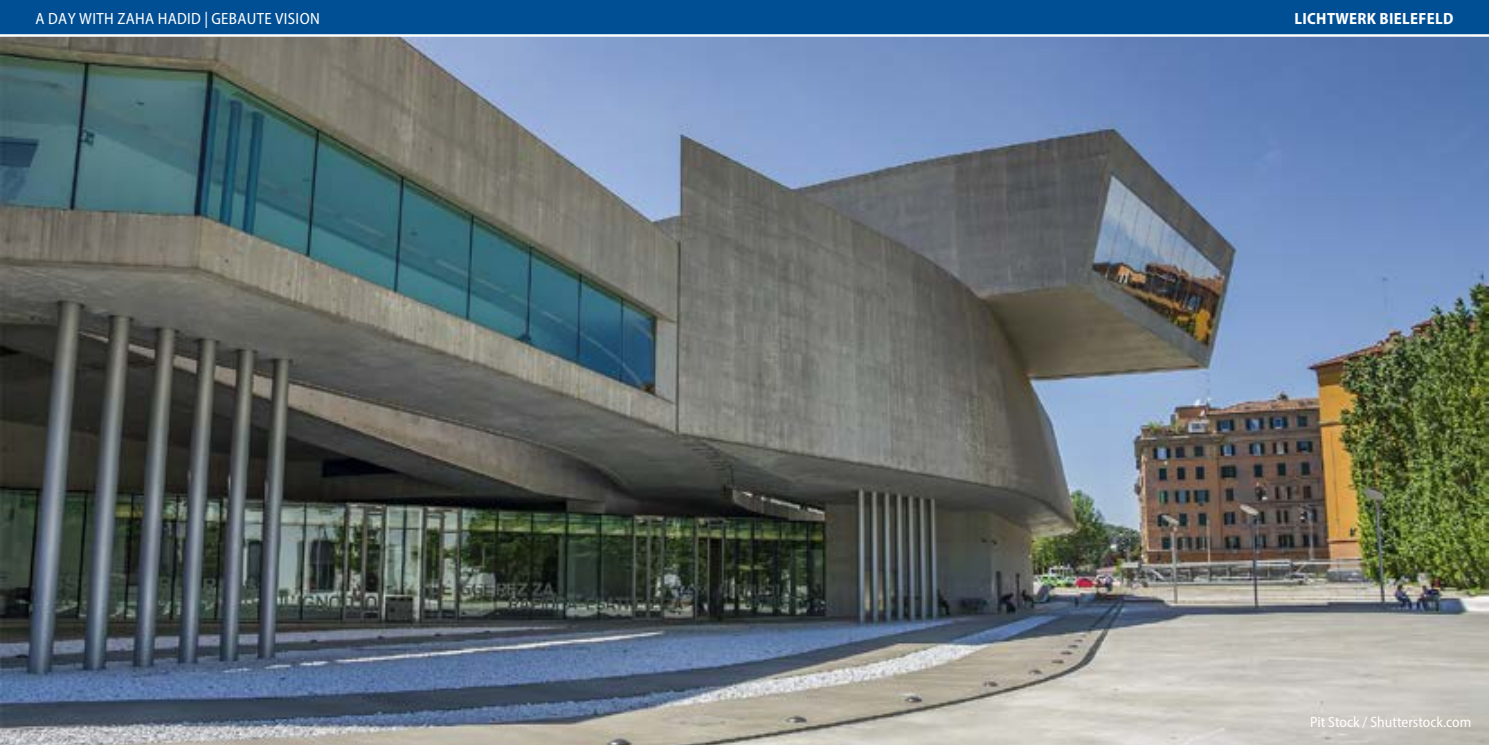
<style>
.page{position:relative;width:1489px;height:745px;background:#fff}
.page>*{position:absolute;margin:0;border:0;box-sizing:border-box;transform-origin:0 0}
.t1{font:semi-condensed 16.25px "Myriad Pro";letter-spacing:.02em;color:#fff}
.t2{font:700 semi-condensed 16.25px "Myriad Pro";letter-spacing:.02em;color:#fff}
.t3{font:semi-condensed 15px "Myriad Pro";color:#fff}
</style>
<div class="page">
<img style="left:0;top:37px;width:1488px;height:707px">
<div style="left:0;top:0;width:1488px;height:35px;background:#004f95"></div>
<hr style="left:0;top:34px;width:1488px;height:3px;background:#fff">
<p class="t1" style="left:36px;top:8px;width:286px">A DAY WITH ZAHA HADID | GEBAUTE VISION</p>
<p class="t2" style="left:1294px;top:8px;width:160px">LICHTWERK BIELEFELD</p>
<p class="t3" style="left:1310px;top:712px;width:162px">Pit Stock / Shutterstock.com</p>
</div>
